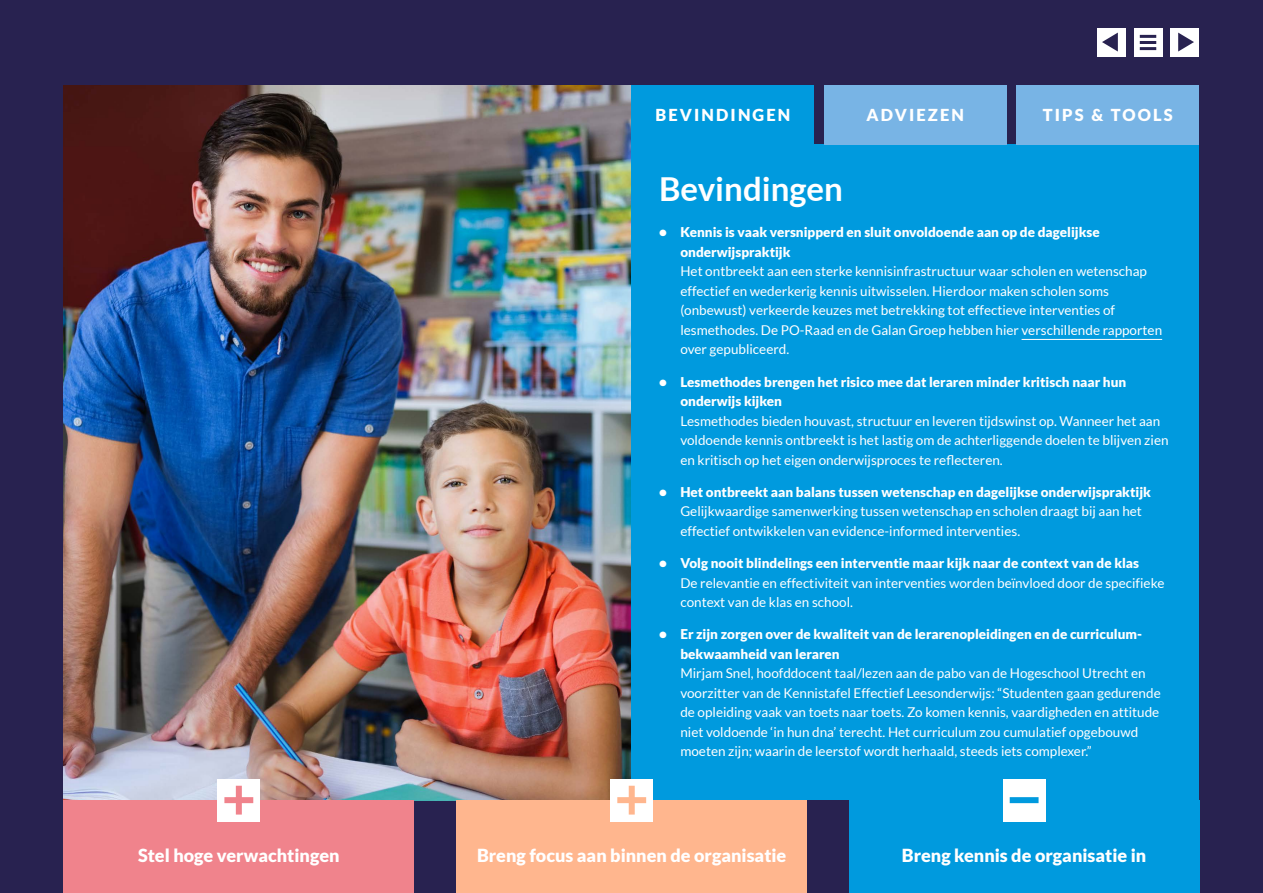
<style>
.page{position:relative;width:1263px;height:893px;background:#282250}
.page>*{position:absolute;margin:0;border:0;box-sizing:border-box;transform-origin:0 0}
.t1{font:700 33px "Lato";color:#fff}
.t2{font:900 18px "Lato";color:#fff}
.t3{font:900 16.5px "Lato";letter-spacing:.13em;color:#fff}
.t4{font:13.5px/19.5px "Lato";color:#fff}
.t5{font:900 13.5px/19.5px "Lato";color:#fff}
</style>
<div class="page">
<img style="left:64px;top:85px;width:567px;height:715px">
<div style="left:631px;top:145px;width:568px;height:655px;background:#009ade"></div>
<div style="left:631px;top:85px;width:183px;height:60px;background:#009ade"></div>
<div style="left:824px;top:85px;width:183px;height:60px;background:#78b4e5"></div>
<div style="left:1016px;top:85px;width:183px;height:60px;background:#78b4e5"></div>
<hr style="left:1021px;top:339px;width:141px;height:1px;background:#fff">
<div style="left:1133px;top:28px;width:29px;height:28px;background:#fff"></div>
<hr style="left:1140px;top:35px;width:16px;height:3px;background:#282250">
<hr style="left:1140px;top:41px;width:16px;height:3px;background:#282250">
<hr style="left:1140px;top:47px;width:16px;height:3px;background:#282250">
<div style="left:849px;top:800px;width:350px;height:93px;background:#009ade"></div>
<div style="left:457px;top:800px;width:350px;height:93px;background:#ffb68e"></div>
<div style="left:64px;top:800px;width:350px;height:93px;background:#f0838c"></div>
<div style="left:218px;top:779px;width:42px;height:42px;background:#fff"></div>
<div style="left:224px;top:797px;width:29px;height:6px;background:#f0838c"></div>
<div style="left:236px;top:786px;width:6px;height:29px;background:#f0838c"></div>
<div style="left:610px;top:779px;width:43px;height:42px;background:#fff"></div>
<div style="left:617px;top:797px;width:29px;height:6px;background:#ffb68e"></div>
<div style="left:629px;top:786px;width:6px;height:29px;background:#ffb68e"></div>
<div style="left:1003px;top:779px;width:42px;height:42px;background:#fff"></div>
<div style="left:1010px;top:797px;width:28px;height:6px;background:#009ade"></div>
<div style="left:1097px;top:28px;width:29px;height:28px;background:#fff"></div>
<svg style="left:1102px;top:33px;width:16px;height:19px"></svg>
<div style="left:1170px;top:28px;width:29px;height:28px;background:#fff"></div>
<svg style="left:1178px;top:33px;width:16px;height:19px"></svg>
<p class="t3" style="left:655px;top:108px;width:137px">BEVINDINGEN</p>
<p class="t3" style="left:866px;top:108px;width:99px">ADVIEZEN</p>
<p class="t3" style="left:1043px;top:108px;width:131px">TIPS &amp; TOOLS</p>
<h1 class="t1" style="left:659px;top:176px;width:185px">Bevindingen</h1>
<p class="t5" style="left:680px;top:224px;width:421px;text-indent:-21px">• Kennis is vaak versnipperd en sluit onvoldoende aan op de dagelijkse onderwijspraktijk</p>
<p class="t4" style="left:680px;top:263px;width:483px">Het ontbreekt aan een sterke kennisinfrastructuur waar scholen en wetenschap effectief en wederkerig kennis uitwisselen. Hierdoor maken scholen soms (onbewust) verkeerde keuzes met betrekking tot effectieve interventies of lesmethodes. De PO-Raad en de Galan Groep hebben hier verschillende rapporten over gepubliceerd.</p>
<p class="t5" style="left:680px;top:373px;width:447px;text-indent:-21px">• Lesmethodes brengen het risico mee dat leraren minder kritisch naar hun onderwijs kijken</p>
<p class="t4" style="left:680px;top:412px;width:490px">Lesmethodes bieden houvast, structuur en leveren tijdswinst op. Wanneer het aan voldoende kennis ontbreekt is het lastig om de achterliggende doelen te blijven zien en kritisch op het eigen onderwijsproces te reflecteren.</p>
<p class="t5" style="left:659px;top:483px;width:493px">• Het ontbreekt aan balans tussen wetenschap en dagelijkse onderwijs praktijk</p>
<p class="t4" style="left:680px;top:503px;width:463px">Gelijkwaardige samenwerking tussen wetenschap en scholen draagt bij aan het effectief ontwikkelen van evidence-informed interventies.</p>
<p class="t5" style="left:659px;top:554px;width:481px">• Volg nooit blindelings een interventie maar kijk naar de context van de klas</p>
<p class="t4" style="left:680px;top:574px;width:485px">De relevantie en effectiviteit van interventies worden beïnvloed door de specifieke context van de klas en school.</p>
<p class="t5" style="left:680px;top:625px;width:463px;text-indent:-21px">• Er zijn zorgen over de kwaliteit van de lerarenopleidingen en de curriculum&shy;bekwaamheid van leraren</p>
<p class="t4" style="left:680px;top:665px;width:482px">Mirjam Snel, hoofddocent taal/lezen aan de pabo van de Hogeschool Utrecht en voorzitter van de Kennistafel Effectief Leesonderwijs: “Studenten gaan gedurende de opleiding vaak van toets naar toets. Zo komen kennis, vaardigheden en attitude niet voldoende ‘in hun dna’ terecht. Het curriculum zou cumulatief opgebouwd moeten zijn; waarin de leerstof wordt herhaald, steeds iets complexer.”</p>
<h2 class="t2" style="left:138px;top:847px;width:203px">Stel hoge verwachtingen</h2>
<h2 class="t2" style="left:477px;top:847px;width:311px">Breng focus aan binnen de organisatie</h2>
<h2 class="t2" style="left:902px;top:847px;width:246px">Breng kennis de organisatie in</h2>
</div>
